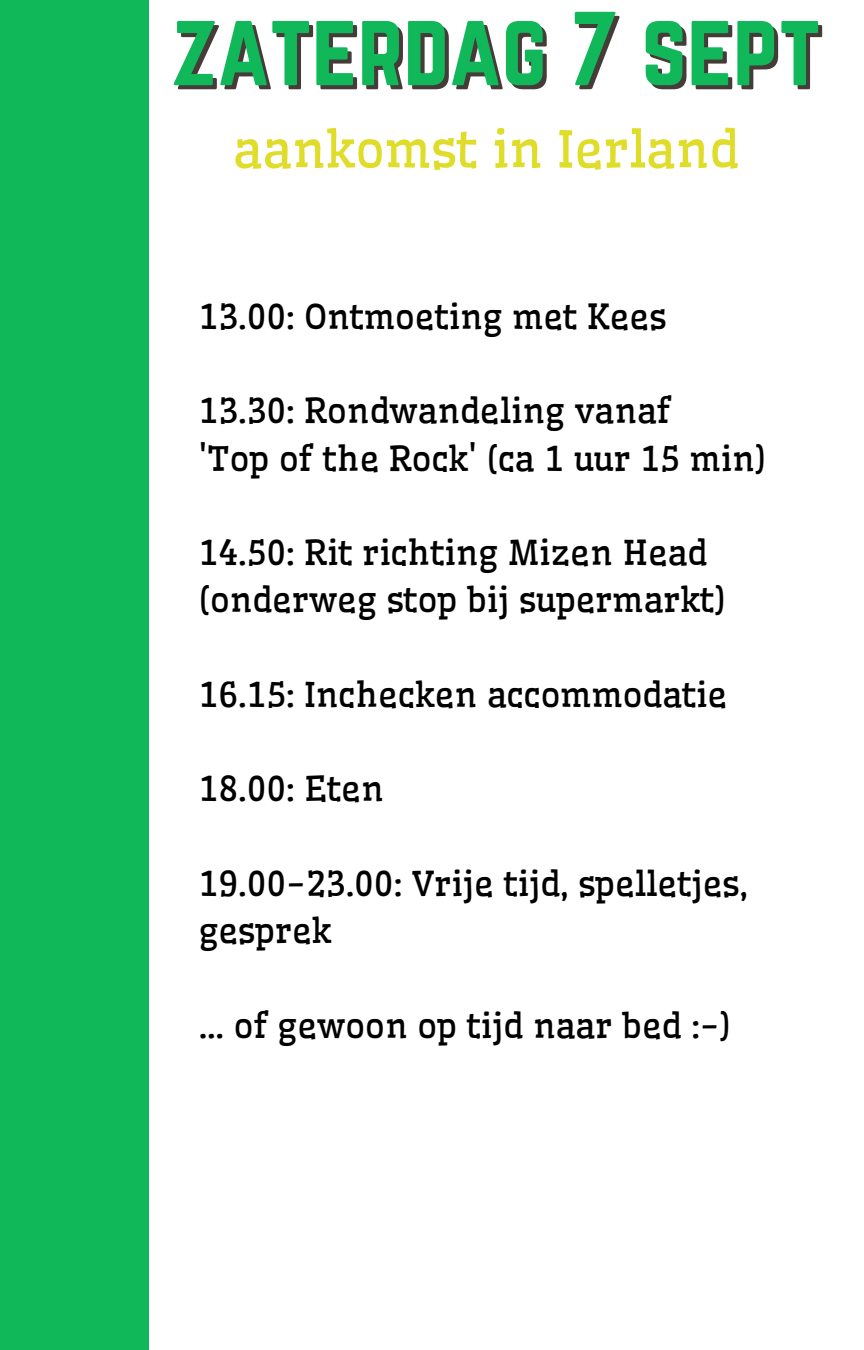
<style>
.page{position:relative;width:864px;height:1350px;background:#fff}
.page>*{position:absolute;margin:0;border:0;box-sizing:border-box;transform-origin:0 0}
.t1{font:91.8px "Norwester";color:#11b859}
.t2{font:50.62px "Wellfleet";color:#dfdd29}
.t3{font:33.98px/47.2px "Wellfleet";color:#000}
</style>
<div class="page">
<div style="left:0;top:0;width:148px;height:1350px;background:#11b859"></div>
<h2 class="t1" style="left:171px;top:-7px;width:651px">ZATERDAG 7 SEPT</h2>
<h1 class="t2" style="left:233px;top:118px;width:507px">aankomst in Ierland</h1>
<p class="t3" style="left:199px;top:293px;width:469px">13.00: Ontmoeting met Kees</p>
<p class="t3" style="left:199px;top:388px;width:474px">13.30: Rondwandeling vanaf</p>
<p class="t3" style="left:199px;top:435px;width:569px">'Top of the Rock' (ca 1 uur 15 min)</p>
<p class="t3" style="left:199px;top:529px;width:528px">14.50: Rit richting Mizen Head (onderweg stop bij supermarkt)</p>
<p class="t3" style="left:199px;top:671px;width:530px">16.15: Inchecken accommodatie</p>
<p class="t3" style="left:199px;top:766px;width:187px">18.00: Eten</p>
<p class="t3" style="left:199px;top:860px;width:551px">19.00-23.00: Vrije tijd, spelletjes, gesprek</p>
<p class="t3" style="left:199px;top:1002px;width:534px">... of gewoon op tijd naar bed :-)</p>
</div>
